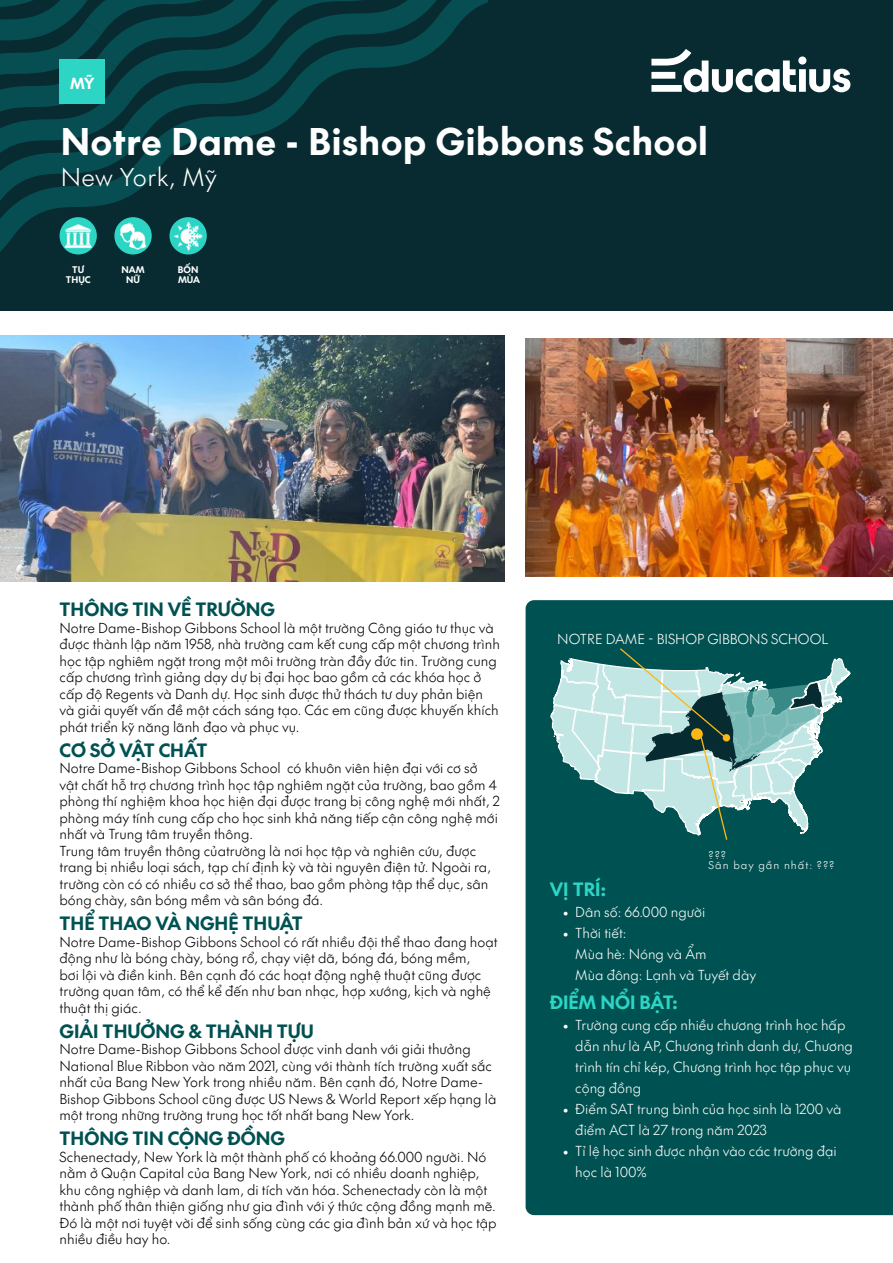
<style>
.page{position:relative;width:893px;height:1263px;background:#fff}
.page>*{position:absolute;margin:0;border:0;box-sizing:border-box;transform-origin:0 0}
.t1{font:36px "SVN The Future Bold";letter-spacing:.02em;color:#fff}
.t2{font:24px "SVN The Future Light";letter-spacing:.015em;color:#fff}
.t3{font:18px "SVN The Future Bold";color:#005151}
.t4{font:18px "SVN The Future Bold";color:#2cd5c4}
.t5{font:15px "SVN The Future Bold";color:#fff}
.t6{font:13.5px/16.5px "SVN The Future Light";color:#000}
.t7{font:13.5px/21px "SVN The Future Light";color:#fff}
.t8{font:10.5px/10.8px "SVN The Future Light";letter-spacing:.1em;color:#fff}
.t9{font:9px/10.5px "SVN The Future Bold";color:#fff;text-align:center}
</style>
<div class="page">
<div style="left:0;top:0;width:893px;height:310px;background:#072b31"></div>
<svg style="left:0;top:0;width:487px;height:255px"></svg>
<img style="left:526px;top:338px;width:367px;height:238px">
<div style="left:60px;top:60px;width:45px;height:44px;background:#2cd5c4"></div>
<div style="left:526px;top:600px;width:367px;height:615px;background:#005151"></div>
<svg style="left:651px;top:49px;width:199px;height:43px"></svg>
<img style="left:114px;top:217px;width:38px;height:37px;border-radius:19px">
<img style="left:60px;top:217px;width:37px;height:37px;border-radius:19px">
<img style="left:169px;top:217px;width:38px;height:37px;border-radius:19px">
<img style="left:0;top:336px;width:504px;height:245px">
<svg style="left:550px;top:647px;width:302px;height:208px;background:#5c9492"></svg>
<p class="t5" style="left:70px;top:71px;width:26px">MỸ</p>
<h1 class="t1" style="left:61px;top:112px;width:649px">Notre Dame - Bishop Gibbons School</h1>
<h2 class="t2" style="left:61px;top:159px;width:158px">New York, Mỹ</h2>
<p class="t9" style="left:66px;top:263px;width:26px">TƯ<br>THỤC</p>
<p class="t9" style="left:178px;top:263px;width:24px;text-align:left">BỐN<br>MÙA</p>
<p class="t9" style="left:121px;top:263px;width:25px">NAM<br>NỮ</p>
<h3 class="t3" style="left:60px;top:595px;width:217px">THÔNG TIN VỀ TRƯỜNG</h3>
<p class="t6" style="left:60px;top:619px;width:442px">Notre Dame-Bishop Gibbons School là một trường Công giáo tư thục và được thành lập năm 1958, nhà trường cam kết cung cấp một chương trình học tập nghiêm ngặt trong một môi trường tràn đầy đức tin. Trường cung cấp chương trình giảng dạy dự bị đại học bao gồm cả các khóa học ở cấp độ Regents và Danh dự. Học sinh được thử thách tư duy phản biện và giải quyết vấn đề một cách sáng tạo. Các em cũng được khuyến khích phát triển kỹ năng lãnh đạo và phục vụ.</p>
<h3 class="t3" style="left:60px;top:735px;width:149px">CƠ SỞ VẬT CHẤT</h3>
<p class="t6" style="left:60px;top:759px;width:442px">Notre Dame-Bishop Gibbons School có khuôn viên hiện đại với cơ sở vật chất hỗ trợ chương trình học tập nghiêm ngặt của trường, bao gồm 4 phòng thí nghiệm khoa học hiện đại được trang bị công nghệ mới nhất, 2 phòng máy tính cung cấp cho học sinh khả năng tiếp cận công nghệ mới nhất và Trung tâm truyền thông.<br>Trung tâm truyền thông củatrường là nơi học tập và nghiên cứu, được trang bị nhiều loại sách, tạp chí định kỳ và tài nguyên điện tử. Ngoài ra, trường còn có có nhiều cơ sở thể thao, bao gồm phòng tập thể dục, sân bóng chày, sân bóng mềm và sân bóng đá.</p>
<h3 class="t3" style="left:60px;top:909px;width:245px">THỂ THAO VÀ NGHỆ THUẬT</h3>
<p class="t6" style="left:60px;top:933px;width:440px">Notre Dame-Bishop Gibbons School có rất nhiều đội thể thao đang hoạt động như là bóng chày, bóng rổ, chạy việt dã, bóng đá, bóng mềm,<br>bơi lội và điền kinh. Bên cạnh đó các hoạt động nghệ thuật cũng được trường quan tâm, có thể kể đến như ban nhạc, hợp xướng, kịch và nghệ thuật thị giác.</p>
<h3 class="t3" style="left:60px;top:1017px;width:256px">GIẢI THƯỞNG &amp; THÀNH TỰU</h3>
<p class="t6" style="left:60px;top:1040px;width:438px">Notre Dame-Bishop Gibbons School được vinh danh với giải thưởng National Blue Ribbon vào năm 2021, cùng với thành tích trường xuất sắc nhất của Bang New York trong nhiều năm. Bên cạnh đó, Notre Dame-Bishop Gibbons School cũng được US News &amp; World Report xếp hạng là một trong những trường trung học tốt nhất bang New York.</p>
<h3 class="t3" style="left:60px;top:1124px;width:227px">THÔNG TIN CỘNG ĐỒNG</h3>
<p class="t6" style="left:60px;top:1148px;width:439px">Schenectady, New York là một thành phố có khoảng 66.000 người. Nó nằm ở Quận Capital của Bang New York, nơi có nhiều doanh nghiệp, khu công nghiệp và danh lam, di tích văn hóa. Schenectady còn là một thành phố thân thiện giống như gia đình với ý thức cộng đồng mạnh mẽ.<br>Đó là một nơi tuyệt vời để sinh sống cùng các gia đình bản xứ và học tập nhiều điều hay ho.</p>
<p class="t7" style="left:557px;top:627px;width:273px">NOTRE DAME - BISHOP GIBBONS SCHOOL</p>
<p class="t8" style="left:708px;top:849px;width:127px">???<br>Sân bay gần nhất: ???</p>
<h3 class="t4" style="left:550px;top:874px;width:58px">VỊ TRÍ:</h3>
<p class="t7" style="left:563px;top:900px;width:144px">• Dân số: 66.000 người</p>
<p class="t7" style="left:575px;top:921px;width:182px;text-indent:-13px">• Thời tiết:<br>Mùa hè: Nóng và Ẩm<br>Mùa đông: Lạnh và Tuyết dày</p>
<h3 class="t4" style="left:550px;top:988px;width:129px">ĐIỂM NỔI BẬT:</h3>
<p class="t7" style="left:575px;top:1014px;width:279px;text-indent:-13px">• Trường cung cấp nhiều chương trình học hấp dẫn như là AP, Chương trình danh dự, Chương trình tín chỉ kép, Chương trình học tập phục vụ cộng đồng</p>
<p class="t7" style="left:575px;top:1098px;width:268px;text-indent:-13px">• Điểm SAT trung bình của học sinh là 1200 và điểm ACT là 27 trong năm 2023</p>
<p class="t7" style="left:575px;top:1140px;width:263px;text-indent:-13px">• Tỉ lệ học sinh được nhận vào các trường đại học là 100%</p>
</div>
